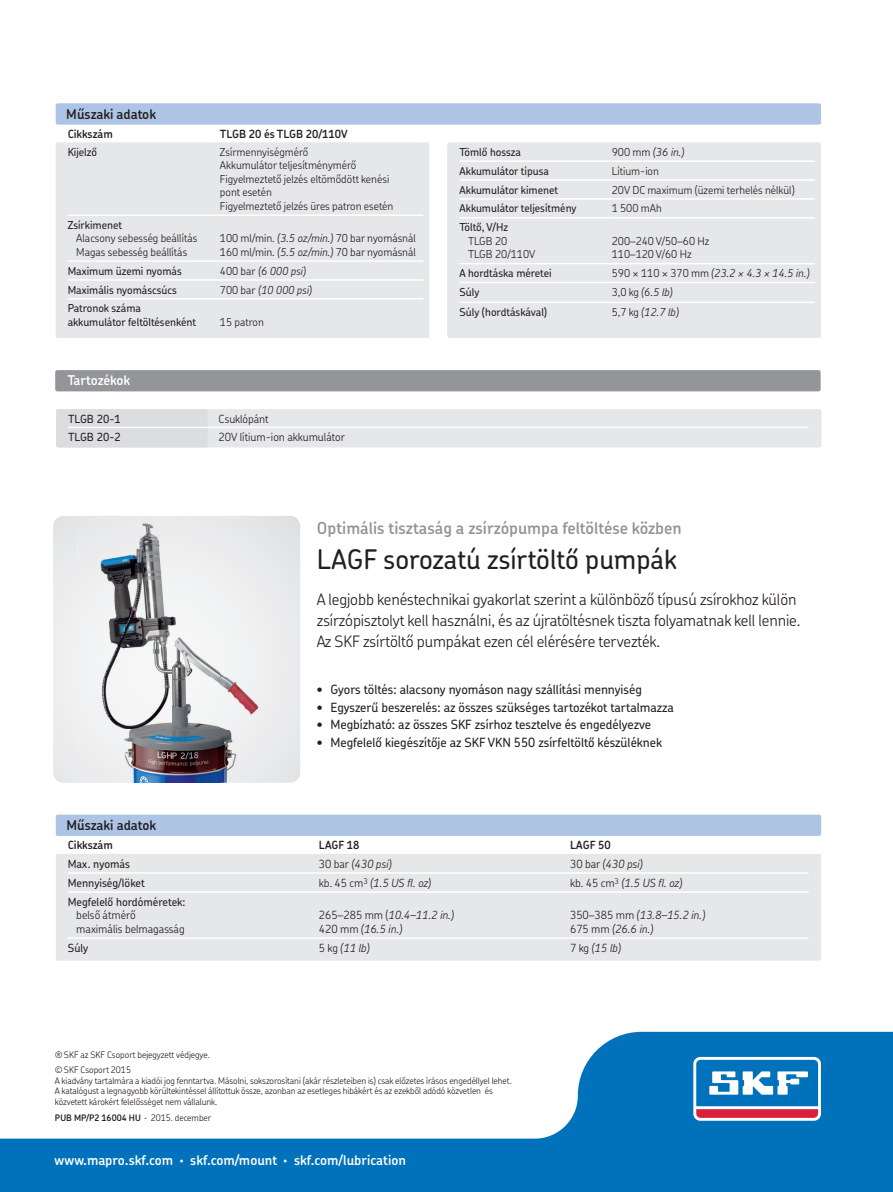
<style>
.page{position:relative;width:893px;height:1192px;background:#fff}
.page>*{position:absolute;margin:0;border:0;box-sizing:border-box;transform-origin:0 0}
.t1{font:500 27px "SKF Chevin OT";color:#231f20}
.t2{font:600 16.5px "SKF Chevin OT";color:#939598}
.t3{font:300 15.75px/21px "SKF Chevin OT";letter-spacing:-.005em;color:#231f20}
.t4{font:600 13.5px "SKF Chevin OT";color:#fff}
.t5{font:600 13.5px "SKF Chevin OT";color:#231f20}
.t6{font:500 12.75px "SKF Chevin OT";color:#231f20}
.t7{font:italic 300 11.25px/13.5px "SKF Chevin OT";color:#231f20}
.t8{font:500 11.25px "SKF Chevin OT";color:#231f20}
.t9{font:300 11.25px/13.5px "SKF Chevin OT";color:#231f20}
.t10{font:600 11.25px "SKF Chevin OT";color:#231f20}
.t11{font:300 10.95px/13.5px "SKF Chevin OT";color:#231f20}
.t12{font:500 10.95px/13.5px "SKF Chevin OT";color:#231f20}
.t13{font:italic 300 10.95px "SKF Chevin OT";color:#231f20}
.t14{font:300 9px/10.5px "SKF Chevin OT";letter-spacing:-.005em;color:#231f20}
.t15{font:600 9px "SKF Chevin OT";color:#231f20}
.s1{font-style:italic}
.s2{font-style:normal}
.s3{font-weight:300}
</style>
<div class="page">
<svg style="left:0;top:1031px;width:893px;height:160px;fill:#0072bc"></svg>
<div style="left:693px;top:1056px;width:128px;height:64px;background:linear-gradient(to right,#fff,#fff);border-radius:7px"></div>
<svg style="left:696px;top:1059px;width:122px;height:58px"></svg>
<div style="left:53px;top:516px;width:247px;height:266px;background:#eaebec"></div>
<div style="left:56px;top:103px;width:765px;height:21px;background:#adc4e5;border-radius:2px"></div>
<img style="left:78px;top:518px;width:190px;height:264px">
<div style="left:56px;top:814px;width:765px;height:21px;background:#adc4e5;border-radius:2px"></div>
<div style="left:56px;top:142px;width:373px;height:196px;background:#e6e7e9;border-radius:2px"></div>
<div style="left:447px;top:142px;width:374px;height:196px;background:#e6e7e9;border-radius:2px"></div>
<hr style="left:68px;top:279px;width:152px;height:1px;background:#fff">
<hr style="left:220px;top:279px;width:203px;height:1px;background:#fff">
<hr style="left:68px;top:298px;width:152px;height:1px;background:#fff">
<hr style="left:220px;top:298px;width:203px;height:1px;background:#fff">
<hr style="left:68px;top:214px;width:152px;height:2px;background:#fff">
<hr style="left:220px;top:214px;width:203px;height:2px;background:#fff">
<hr style="left:68px;top:260px;width:152px;height:2px;background:#fff">
<hr style="left:220px;top:260px;width:203px;height:2px;background:#fff">
<hr style="left:459px;top:198px;width:152px;height:1px;background:#fff">
<hr style="left:611px;top:198px;width:204px;height:1px;background:#fff">
<hr style="left:459px;top:217px;width:152px;height:1px;background:#fff">
<hr style="left:611px;top:217px;width:204px;height:1px;background:#fff">
<hr style="left:459px;top:263px;width:152px;height:1px;background:#fff">
<hr style="left:611px;top:263px;width:204px;height:1px;background:#fff">
<hr style="left:459px;top:282px;width:152px;height:1px;background:#fff">
<hr style="left:611px;top:282px;width:204px;height:1px;background:#fff">
<hr style="left:459px;top:160px;width:152px;height:2px;background:#fff">
<hr style="left:611px;top:160px;width:204px;height:2px;background:#fff">
<hr style="left:459px;top:301px;width:152px;height:2px;background:#fff">
<hr style="left:611px;top:301px;width:204px;height:2px;background:#fff">
<hr style="left:459px;top:179px;width:152px;height:2px;background:#fff">
<hr style="left:611px;top:179px;width:204px;height:2px;background:#fff">
<div style="left:55px;top:370px;width:765px;height:21px;background:#939598;border-radius:2px"></div>
<div style="left:56px;top:409px;width:765px;height:38px;background:#e6e7e9;border-radius:2px"></div>
<div style="left:56px;top:409px;width:152px;height:38px;background:#dcdddf;border-radius:2px"></div>
<hr style="left:68px;top:426px;width:151px;height:2px;background:#fff">
<hr style="left:219px;top:426px;width:589px;height:2px;background:#fff">
<div style="left:56px;top:853px;width:765px;height:107px;background:#e6e7e9;border-radius:2px"></div>
<hr style="left:68px;top:872px;width:251px;height:1px;background:#fff">
<hr style="left:319px;top:872px;width:251px;height:1px;background:#fff">
<hr style="left:570px;top:872px;width:238px;height:1px;background:#fff">
<hr style="left:68px;top:891px;width:251px;height:1px;background:#fff">
<hr style="left:319px;top:891px;width:251px;height:1px;background:#fff">
<hr style="left:570px;top:891px;width:238px;height:1px;background:#fff">
<hr style="left:68px;top:937px;width:251px;height:1px;background:#fff">
<hr style="left:319px;top:937px;width:251px;height:1px;background:#fff">
<hr style="left:570px;top:937px;width:238px;height:1px;background:#fff">
<p class="t5" style="left:66px;top:101px;width:91px">Műszaki adatok</p>
<p class="t10" style="left:68px;top:123px;width:47px">Cikkszám</p>
<p class="t10" style="left:220px;top:123px;width:129px">TLGB 20 és TLGB 20/110V</p>
<p class="t12" style="left:68px;top:144px;width:31px">Kijelző</p>
<p class="t11" style="left:220px;top:144px;width:175px">Zsírmennyiségmérő<br>Akkumulátor teljesítménymérő<br>Figyelmeztető jelzés eltömődött kenési pont esetén<br>Figyelmeztető jelzés üres patron esetén</p>
<p class="t12" style="left:68px;top:217px;width:56px">Zsírkimenet</p>
<p class="t11" style="left:76px;top:230px;width:123px">Alacsony sebesség beállítás<br>Magas sebesség beállítás</p>
<p class="t11" style="left:220px;top:230px;width:197px">100 ml/min. <span class="s1">(3.5 oz/min.)</span> 70 bar nyomásnál<br>160 ml/min. <span class="s1">(5.5 oz/min.)</span> 70 bar nyomásnál</p>
<p class="t12" style="left:68px;top:262px;width:116px">Maximum üzemi nyomás</p>
<p class="t13" style="left:220px;top:260px;width:87px"><span class="s2">400 bar</span> (6 000 psi)</p>
<p class="t12" style="left:68px;top:281px;width:111px">Maximális nyomáscsúcs</p>
<p class="t13" style="left:220px;top:279px;width:93px"><span class="s2">700 bar</span> (10 000 psi)</p>
<p class="t12" style="left:68px;top:300px;width:130px">Patronok száma akkumulátor feltöltésenként</p>
<p class="t11" style="left:220px;top:313px;width:45px">15 patron</p>
<p class="t4" style="left:67px;top:368px;width:64px">Tartozékok</p>
<p class="t8" style="left:68px;top:408px;width:54px">TLGB 20-1</p>
<p class="t9" style="left:219px;top:410px;width:51px">Csuklópánt</p>
<p class="t8" style="left:68px;top:426px;width:54px">TLGB 20-2</p>
<p class="t9" style="left:219px;top:428px;width:128px">20V lítium-ion akkumulátor</p>
<p class="t12" style="left:459px;top:144px;width:63px">Tömlő hossza</p>
<p class="t13" style="left:611px;top:142px;width:74px"><span class="s2">900 mm</span> (36 in.)</p>
<p class="t12" style="left:459px;top:163px;width:91px">Akkumulátor típusa</p>
<p class="t11" style="left:611px;top:162px;width:49px">Lítium-ion</p>
<p class="t12" style="left:459px;top:181px;width:100px">Akkumulátor kimenet</p>
<p class="t11" style="left:611px;top:181px;width:184px">20V DC maximum (üzemi terhelés nélkül)</p>
<p class="t12" style="left:459px;top:200px;width:118px">Akkumulátor teljesítmény</p>
<p class="t11" style="left:611px;top:200px;width:52px">1 500 mAh</p>
<p class="t12" style="left:459px;top:219px;width:50px">Töltő, V/Hz</p>
<p class="t11" style="left:468px;top:232px;width:69px">TLGB 20<br>TLGB 20/110V</p>
<p class="t11" style="left:611px;top:232px;width:99px">200–240 V/50–60 Hz<br>110–120 V/60 Hz</p>
<p class="t12" style="left:459px;top:265px;width:94px">A hordtáska méretei</p>
<p class="t13" style="left:611px;top:263px;width:199px"><span class="s2">590 × 110 × 370 mm</span> (23.2 × 4.3 × 14.5 in.)</p>
<p class="t12" style="left:459px;top:284px;width:21px">Súly</p>
<p class="t13" style="left:611px;top:282px;width:62px"><span class="s2">3,0 kg</span> (6.5 lb)</p>
<p class="t12" style="left:459px;top:304px;width:89px">Súly (hordtáskával)</p>
<p class="t13" style="left:611px;top:302px;width:68px"><span class="s2">5,7 kg</span> (12.7 lb)</p>
<h2 class="t2" style="left:317px;top:512px;width:366px">Optimális tisztaság a zsírzópumpa feltöltése közben</h2>
<h1 class="t1" style="left:317px;top:534px;width:361px">LAGF sorozatú zsírtöltő pumpák</h1>
<h3 class="t3" style="left:317px;top:586px;width:485px">A legjobb kenéstechnikai gyakorlat szerint a különböző típusú zsírokhoz külön zsírzópisztolyt kell használni, és az újratöltésnek tiszta folyamatnak kell lennie.<br>Az SKF zsírtöltő pumpákat ezen cél elérésére tervezték.</h3>
<p class="t5" style="left:66px;top:812px;width:91px">Műszaki adatok</p>
<p class="t6" style="left:317px;top:677px;width:326px">• Gyors töltés: alacsony nyomáson nagy szállítási mennyiség</p>
<p class="t6" style="left:317px;top:695px;width:358px">• Egyszerű beszerelés: az összes szükséges tartozékot tartalmazza</p>
<p class="t6" style="left:317px;top:712px;width:336px">• Megbízható: az összes SKF zsírhoz tesztelve és engedélyezve</p>
<p class="t6" style="left:317px;top:730px;width:347px">• Megfelelő kiegészítője az SKF VKN 550 zsírfeltöltő készüléknek</p>
<p class="t10" style="left:68px;top:834px;width:47px">Cikkszám</p>
<p class="t10" style="left:319px;top:834px;width:42px">LAGF 18</p>
<p class="t10" style="left:570px;top:834px;width:42px">LAGF 50</p>
<p class="t8" style="left:68px;top:853px;width:64px">Max. nyomás</p>
<p class="t7" style="left:319px;top:855px;width:74px"><span class="s2">30 bar</span> (430 psi)</p>
<p class="t7" style="left:570px;top:855px;width:74px"><span class="s2">30 bar</span> (430 psi)</p>
<p class="t8" style="left:68px;top:872px;width:78px">Mennyiség/löket</p>
<p class="t7" style="left:319px;top:874px;width:114px"><span class="s2">kb. 45 cm</span><sup>3</sup> (1.5 US fl. oz)</p>
<p class="t7" style="left:570px;top:874px;width:114px"><span class="s2">kb. 45 cm</span><sup>3</sup> (1.5 US fl. oz)</p>
<p class="t8" style="left:68px;top:891px;width:119px">Megfelelő hordóméretek:</p>
<p class="t9" style="left:76px;top:906px;width:110px">belső átmérő maximális belmagasság</p>
<p class="t7" style="left:319px;top:906px;width:137px"><span class="s2">265–285 mm (</span>10.4–11.2 in.)<br><span class="s2">420 mm</span> (16.5 in.)</p>
<p class="t7" style="left:570px;top:906px;width:137px"><span class="s2">350–385 mm</span> (13.8–15.2 in.)<br><span class="s2">675 mm</span> (26.6 in.)</p>
<p class="t8" style="left:68px;top:937px;width:22px">Súly</p>
<p class="t7" style="left:319px;top:939px;width:52px"><span class="s2">5 kg</span> (11 lb)</p>
<p class="t7" style="left:570px;top:939px;width:52px"><span class="s2">7 kg</span> (15 lb)</p>
<p class="t14" style="left:55px;top:1044px;width:156px;line-height:15.8px">®SKF az SKF Csoport bejegyzett védjegye. ©SKF Csoport 2015</p>
<p class="t14" style="left:55px;top:1073px;width:458px">A kiadvány tartalmára a kiadói jog fenntartva. Másolni, sokszorosítani (akár részleteiben is) csak előzetes írásos engedéllyel lehet.<br>A katalógust a legnagyobb körültekintéssel állítottuk össze, azonban az esetleges hibákért és az ezekből adódó közvetlen és közvetett károkért felelősséget nem vállalunk.</p>
<p class="t15" style="left:55px;top:1108px;width:158px">PUB MP/P2 16004 HU <span class="s3">· 2015. december</span></p>
<p class="t4" style="left:55px;top:1146px;width:353px">www.mapro.skf.com · skf.com/mount · skf.com/lubrication</p>
</div>
